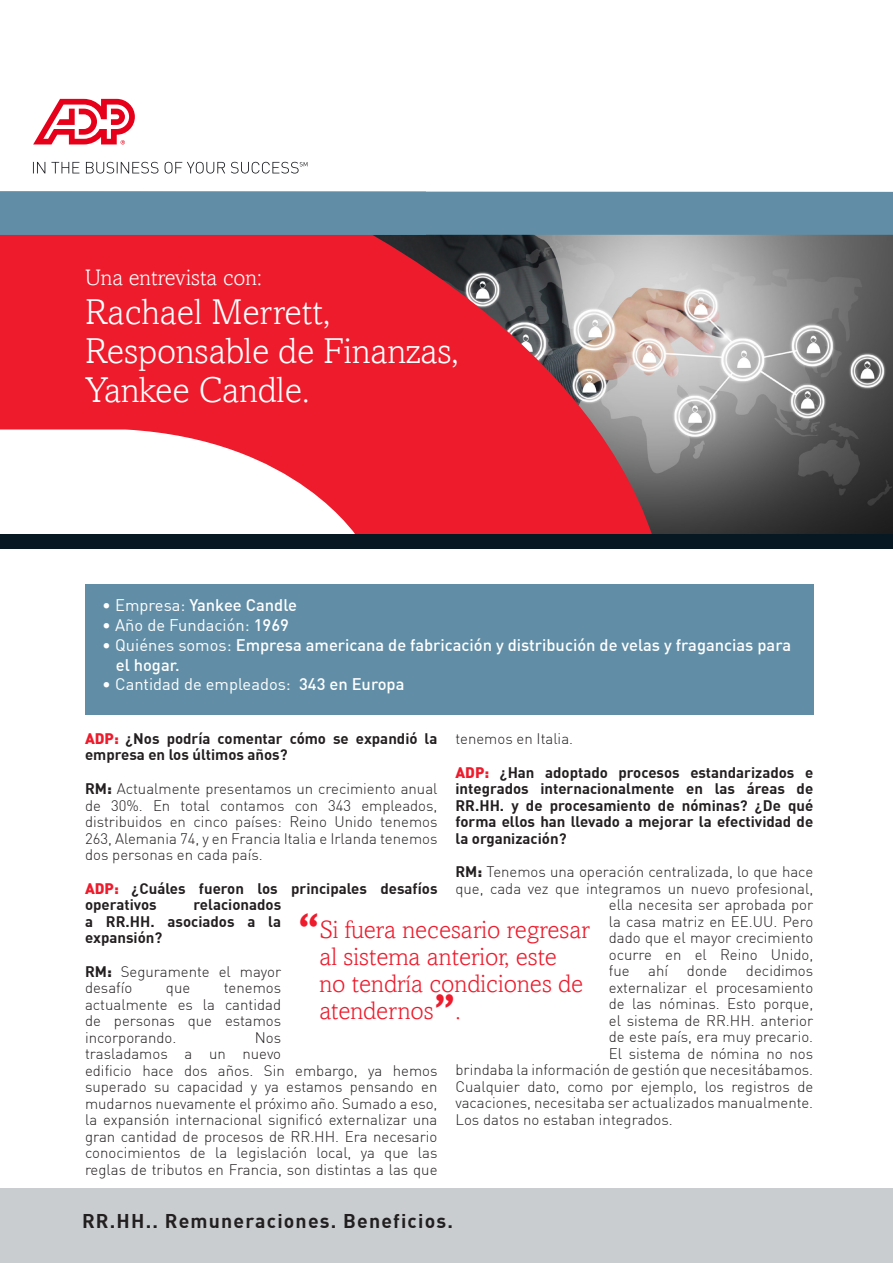
<style>
.page{position:relative;width:893px;height:1263px;background:#fff}
.page>*{position:absolute;margin:0;border:0;box-sizing:border-box;transform-origin:0 0}
.boventitel_cover{font:300 36px/39px "Amasis";color:#fff}
.brood{font:300 25.05px/27px "Amasis";color:#ee1b2c}
.boventitel_cover-2{font:300 22.5px "Amasis";color:#fff}
.titel_cover{font:700 19.5px "DIN";letter-spacing:.06em;color:#231f20}
.t1{font:500 16.5px/19.8px "DIN";color:#fff}
.t2{font:16.5px "DIN";color:#fff}
.brood-2{font:300 15px/16.5px "DIN";color:#231f20;text-align:justify}
.brood-3{font:700 15px/16.5px "DIN";color:#231f20}
.s1{font-weight:400}
.s2{font-weight:500}
.s3{font-weight:900;color:#ee1b2c}
.s4{font-weight:700}
.s5{font-weight:900}
.s6{font-weight:900;font-size:34.5px}
</style>
<div class="page">
<img style="left:654px;top:235px;width:239px;height:299px">
<div style="left:0;top:1188px;width:893px;height:75px;background:#c9cdcf"></div>
<svg style="left:33px;top:162px;width:274px;height:12px"></svg>
<svg style="left:33px;top:99px;width:102px;height:45px"></svg>
<svg style="left:0;top:235px;width:654px;height:299px;fill:#ee1b2c"></svg>
<div style="left:0;top:534px;width:893px;height:15px;background:#071822"></div>
<div style="left:425px;top:191px;width:468px;height:44px;background:#618ea6"></div>
<div style="left:0;top:191px;width:425px;height:44px;background:#618ea6"></div>
<div style="left:85px;top:584px;width:728px;height:130px;background:#618ea6"></div>
<p class="boventitel_cover-2" style="left:85px;top:265px;width:178px">Una entrevista con:</p>
<p class="boventitel_cover" style="left:85px;top:292px;width:375px">Rachael Merrett,<br>Responsable de Finanzas,<br>Yankee Candle.</p>
<p class="t1" style="left:102px;top:595px;width:196px"><span class="s1">• Empresa:</span> Yankee Candle</p>
<p class="t2" style="left:102px;top:615px;width:188px">• Año de Fundación: <span class="s2">1969</span></p>
<p class="t1" style="left:116px;top:634px;width:677px;text-indent:-13px"><span class="s1">• Quiénes somos:</span> Empresa americana de fabricación y distribución de velas y fragancias para el hogar.</p>
<p class="t2" style="left:102px;top:674px;width:304px">• Cantidad de empleados: <span class="s2">343 en Europa</span></p>
<p class="brood-3" style="left:85px;top:730px;width:354px"><span class="s3">ADP:</span> ¿Nos podría comentar cómo se expandió la empresa en los últimos años?</p>
<p class="brood-2" style="left:85px;top:780px;width:354px"><span class="s4">RM</span><span class="s5">:</span> Actualmente presentamos un crecimiento anual de 30%. En total contamos con 343 empleados, distribuidos en cinco países: Reino Unido tenemos 263, Alemania 74, y en Francia Italia e Irlanda tenemos dos personas en cada país.</p>
<p class="brood-3" style="left:85px;top:879px;width:354px"><span class="s3">ADP:</span> ¿Cuáles fueron los principales desafíos operativos</p>
<p class="brood-2" style="left:455px;top:730px;width:119px">tenemos en Italia.</p>
<p class="brood-3" style="left:455px;top:763px;width:359px;text-align:justify"><span class="s3">ADP:</span> ¿Han adoptado procesos estandarizados e integrados internacionalmente en las áreas de RR.HH. y de procesamiento de nóminas? ¿De qué forma ellos han llevado a mejorar la efectividad de la organización?</p>
<p class="brood-2" style="left:455px;top:863px;width:359px"><span class="s4">RM</span><span class="s5">:</span> Tenemos una operación centralizada, lo que hace</p>
<p class="brood-2" style="left:455px;top:880px;width:359px">que, cada vez que integramos un nuevo profesional,</p>
<p class="brood-2" style="left:609px;top:896px;width:206px">ella necesita ser aprobada por</p>
<p class="brood-2" style="left:609px;top:913px;width:206px">la casa matriz en EE.UU. Pero</p>
<p class="brood-2" style="left:609px;top:929px;width:206px">dado que el mayor crecimiento</p>
<p class="brood-2" style="left:609px;top:946px;width:206px">ocurre en el Reino Unido,</p>
<p class="brood-2" style="left:609px;top:962px;width:206px">fue ahí donde decidimos</p>
<p class="brood-2" style="left:609px;top:979px;width:206px">externalizar el procesamiento</p>
<p class="brood-2" style="left:609px;top:995px;width:206px">de las nóminas. Esto porque,</p>
<p class="brood-2" style="left:609px;top:1012px;width:206px">el sistema de RR.HH. anterior</p>
<p class="brood-2" style="left:609px;top:1028px;width:206px">de este país, era muy precario.</p>
<p class="brood-2" style="left:609px;top:1045px;width:206px">El sistema de nómina no nos</p>
<p class="brood-2" style="left:455px;top:1061px;width:359px">brindaba la información de gestión que necesitábamos.</p>
<p class="brood-2" style="left:455px;top:1078px;width:359px">Cualquier dato, como por ejemplo, los registros de</p>
<p class="brood-2" style="left:455px;top:1094px;width:359px">vacaciones, necesitaba ser actualizados manualmente.</p>
<p class="brood-2" style="left:455px;top:1111px;width:219px">Los datos no estaban integrados.</p>
<p class="brood-3" style="left:85px;top:896px;width:198px;text-align:justify;text-indent:109px">relacionados a RR.HH. asociados a la expansión?</p>
<p class="brood-2" style="left:85px;top:963px;width:198px"><span class="s4">RM</span><span class="s5">:</span> Seguramente el mayor desafío</p>
<p class="brood" style="left:319px;top:916px;width:272px;text-indent:-21px"><span class="s6">“</span>Si fuera necesario regresar al sistema anterior, este<br>no tendría condiciones de atendernos<span class="s6">”</span>.</p>
<p class="brood-2" style="left:85px;top:979px;width:198px;text-indent:139px">tenemos actualmente es la cantidad de personas que estamos incorporando.</p>
<p class="brood-2" style="left:166px;top:979px;width:26px">que</p>
<p class="brood-2" style="left:85px;top:1029px;width:354px;text-align:left;text-indent:170px">Nos<br>trasladamos a un nuevo<br>edificio hace dos años. Sin embargo, ya hemos superado su capacidad y ya estamos pensando en mudarnos nuevamente el próximo año. Sumado a eso, la expansión internacional significó externalizar una gran cantidad de procesos de RR.HH. Era necesario conocimientos de la legislación local, ya que las reglas de tributos en Francia, son distintas a las que</p>
<p class="titel_cover" style="left:82px;top:1208px;width:372px">RR.HH.. Remuneraciones. Beneficios.</p>
</div>
